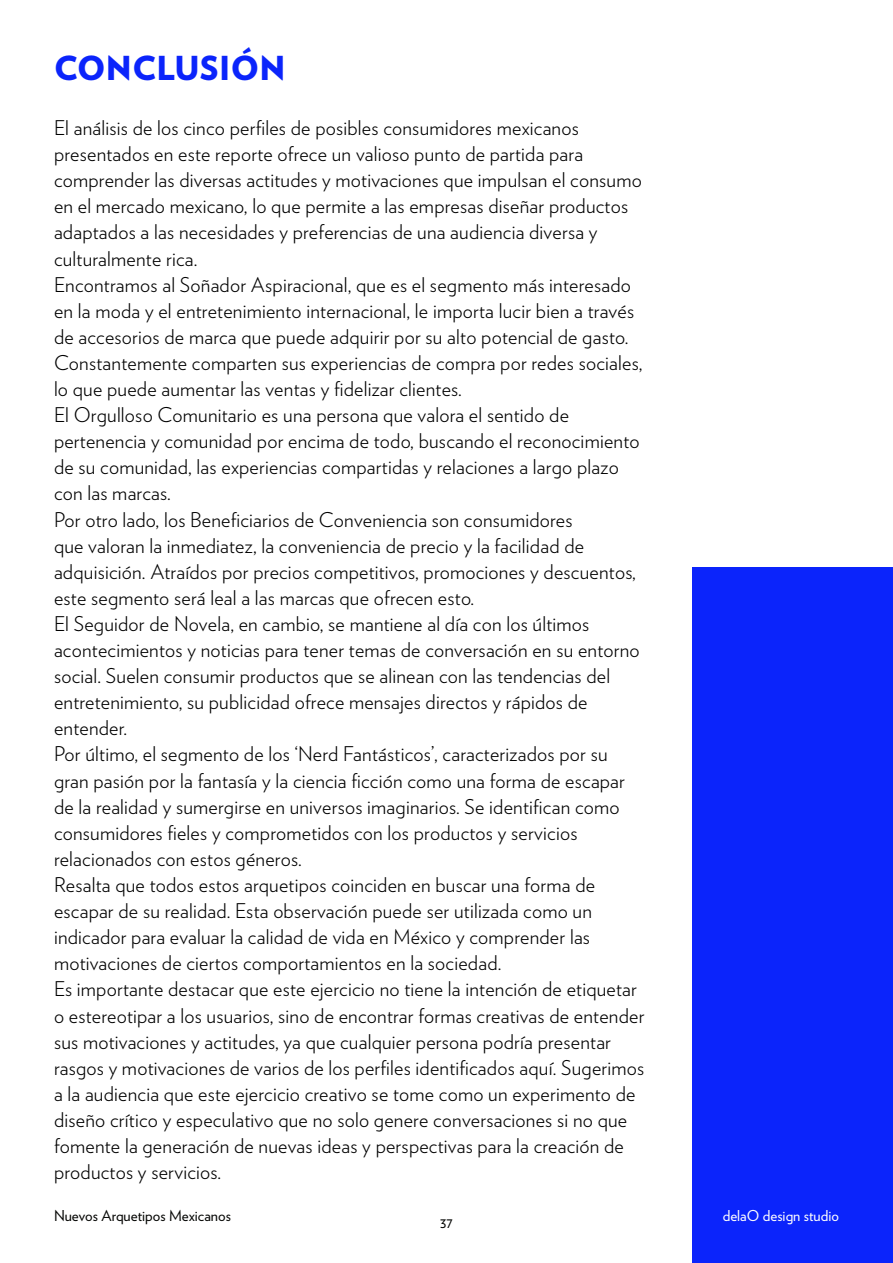
<style>
.page{position:relative;width:893px;height:1263px;background:#fff}
.page>*{position:absolute;margin:0;border:0;box-sizing:border-box;transform-origin:0 0}
.t1{font:900 33px "Verlag";letter-spacing:.01em;color:#0b24fb}
.t2{font:300 20.25px/26.1px "Verlag";letter-spacing:.01em;color:#000}
.t3{font:15px "Verlag";color:#040503}
.t4{font:15px "Verlag";color:#fff}
</style>
<div class="page">
<div style="left:692px;top:567px;width:201px;height:696px;background:#0b24fb"></div>
<p class="t1" style="left:54px;top:41px;width:233px">CONCLUSIÓN</p>
<p class="t2" style="left:54px;top:114px;width:589px">El análisis de los cinco perfiles de posibles consumidores mexicanos presentados en este reporte ofrece un valioso punto de partida para comprender las diversas actitudes y motivaciones que impulsan el consumo en el mercado mexicano, lo que permite a las empresas diseñar productos adaptados a las necesidades y preferencias de una audiencia diversa y culturalmente rica.</p>
<p class="t2" style="left:54px;top:270px;width:590px">Encontramos al Soñador Aspiracional, que es el segmento más interesado en la moda y el entretenimiento internacional, le importa lucir bien a través de accesorios de marca que puede adquirir por su alto potencial de gasto.<br>Constantemente comparten sus experiencias de compra por redes sociales, lo que puede aumentar las ventas y fidelizar clientes.</p>
<p class="t2" style="left:54px;top:401px;width:587px">El Orgulloso Comunitario es una persona que valora el sentido de pertenencia y comunidad por encima de todo, buscando el reconocimiento de su comunidad, las experiencias compartidas y relaciones a largo plazo con las marcas.</p>
<p class="t2" style="left:54px;top:505px;width:583px">Por otro lado, los Beneficiarios de Conveniencia son consumidores<br>que valoran la inmediatez, la conveniencia de precio y la facilidad de adquisición. Atraídos por precios competitivos, promociones y descuentos, este segmento será leal a las marcas que ofrecen esto.</p>
<p class="t2" style="left:54px;top:609px;width:587px">El Seguidor de Novela, en cambio, se mantiene al día con los últimos acontecimientos y noticias para tener temas de conversación en su entorno social. Suelen consumir productos que se alinean con las tendencias del entretenimiento, su publicidad ofrece mensajes directos y rápidos de entender.</p>
<p class="t2" style="left:54px;top:740px;width:573px">Por último, el segmento de los ‘Nerd Fantásticos’, caracterizados por su gran pasión por la fantasía y la ciencia ficción como una forma de escapar de la realidad y sumergirse en universos imaginarios. Se identifican como consumidores fieles y comprometidos con los productos y servicios relacionados con estos géneros.</p>
<p class="t2" style="left:54px;top:870px;width:543px">Resalta que todos estos arquetipos coinciden en buscar una forma de escapar de su realidad. Esta observación puede ser utilizada como un indicador para evaluar la calidad de vida en México y comprender las motivaciones de ciertos comportamientos en la sociedad.</p>
<p class="t2" style="left:54px;top:975px;width:592px">Es importante destacar que este ejercicio no tiene la intención de etiquetar o estereotipar a los usuarios, sino de encontrar formas creativas de entender sus motivaciones y actitudes, ya que cualquier persona podría presentar rasgos y motivaciones de varios de los perfiles identificados aquí. Sugerimos a la audiencia que este ejercicio creativo se tome como un experimento de diseño crítico y especulativo que no solo genere conversaciones si no que fomente la generación de nuevas ideas y perspectivas para la creación de productos y servicios.</p>
<p class="t3" style="left:54px;top:1204px;width:178px">Nuevos Arquetipos Mexicanos</p>
<p class="t3" style="left:440px;top:1211px;width:14px">37</p>
<p class="t4" style="left:723px;top:1204px;width:118px">delaO design studio</p>
</div>
